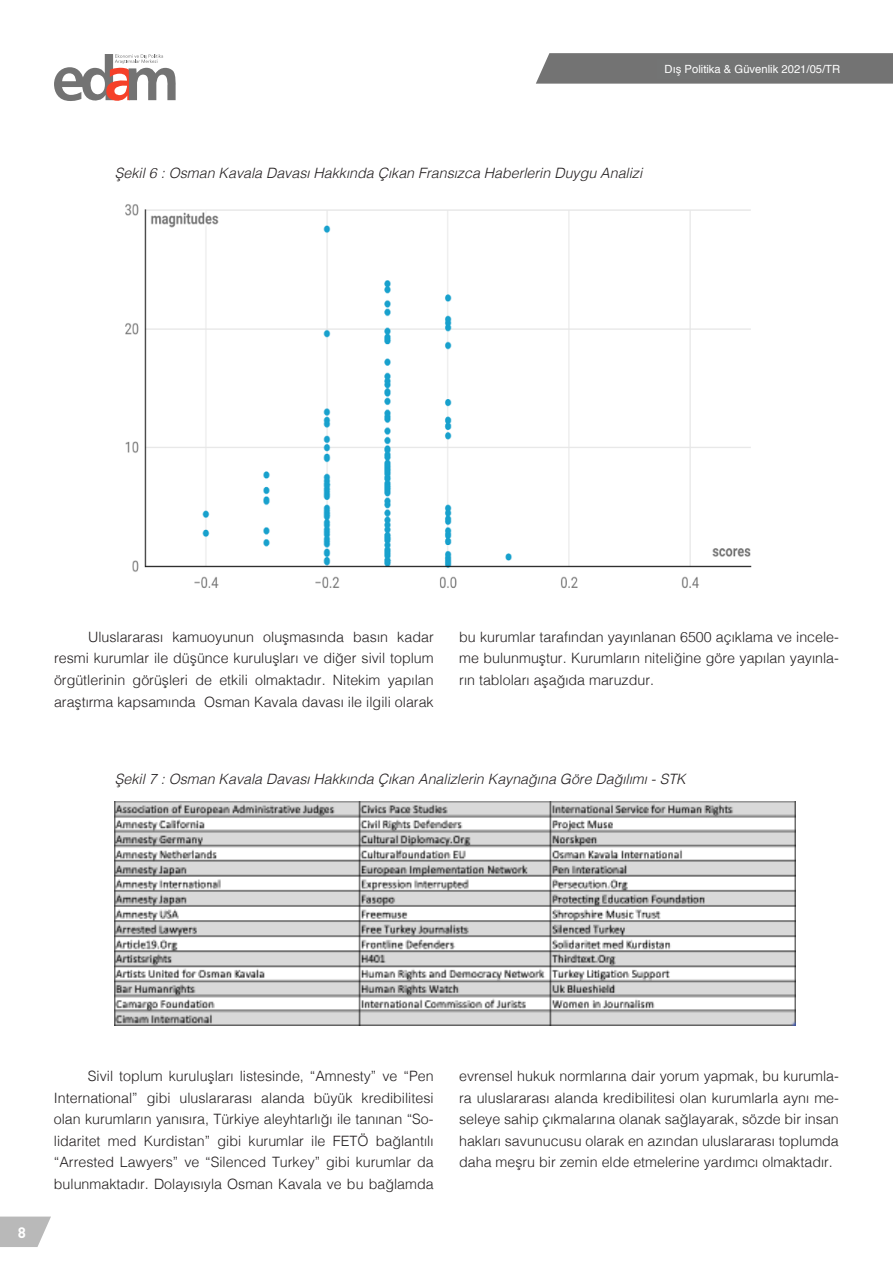
<style>
.page{position:relative;width:893px;height:1263px;background:#fff}
.page>*{position:absolute;margin:0;border:0;box-sizing:border-box;transform-origin:0 0}
.t1{font:700 15px "DIN Pro";color:#fff}
.t2{font:300 14.25px/21.6px "Helvetica";color:#231f20;text-align:justify}
.t3{font:italic 300 14.25px "Helvetica";color:#231f20}
.t4{font:12px "DIN Pro";letter-spacing:-.02em;color:#fff}
.t5{font:11.25px "Helvetica";color:#fff}
</style>
<div class="page">
<svg style="left:0;top:1216px;width:51px;height:31px;background:#c3c3c3"></svg>
<svg style="left:536px;top:53px;width:357px;height:31px;background:#7a7a7a"></svg>
<svg style="left:54px;top:54px;width:122px;height:47px"></svg>
<img style="left:125px;top:204px;width:627px;height:385px">
<img style="left:115px;top:801px;width:681px;height:224px">
<div style="left:657px;top:59px;width:182px;height:19px;background:#737474"></div>
<p class="t4" style="left:662px;top:60px;width:178px">Dış Politika &amp; Güvenlik 2021/02/TR</p>
<p class="t5" style="left:665px;top:61px;width:177px">Dış Politika &amp; Güvenlik 2021/05/TR</p>
<p class="t3" style="left:115px;top:161px;width:529px">Şekil 6 : Osman Kavala Davası Hakkında Çıkan Fransızca Haberlerin Duygu Analizi</p>
<p class="t2" style="left:54px;top:625px;width:381px;text-indent:34px">Uluslararası kamuoyunun oluşmasında basın kadar resmi kurumlar ile düşünce kuruluşları ve diğer sivil toplum örgütlerinin görüşleri de etkili olmaktadır. Nitekim yapılan araştırma kapsamında Osman Kavala davası ile ilgili olarak</p>
<p class="t2" style="left:459px;top:625px;width:381px">bu kurumlar tarafından yayınlanan 6500 açıklama ve incele&shy;me bulunmuştur. Kurumların niteliğine göre yapılan yayınla&shy;rın tabloları aşağıda maruzdur.</p>
<p class="t3" style="left:115px;top:767px;width:572px">Şekil 7 : Osman Kavala Davası Hakkında Çıkan Analizlerin Kaynağına Göre Dağılımı - STK</p>
<p class="t1" style="left:18px;top:1222px;width:10px">8</p>
<p class="t2" style="left:54px;top:1064px;width:381px;text-indent:34px">Sivil toplum kuruluşları listesinde, “Amnesty” ve “Pen International” gibi uluslararası alanda büyük kredibilitesi olan kurumların yanısıra, Türkiye aleyhtarlığı ile tanınan “So&shy;lidaritet med Kurdistan” gibi kurumlar ile FETÖ bağlantılı “Arrested Lawyers” ve “Silenced Turkey” gibi kurumlar da bulunmaktadır. Dolayısıyla Osman Kavala ve bu bağlamda</p>
<p class="t2" style="left:459px;top:1064px;width:381px">evrensel hukuk normlarına dair yorum yapmak, bu kurumla&shy;ra uluslararası alanda kredibilitesi olan kurumlarla aynı me&shy;seleye sahip çıkmalarına olanak sağlayarak, sözde bir insan hakları savunucusu olarak en azından uluslararası toplumda daha meşru bir zemin elde etmelerine yardımcı olmaktadır.</p>
</div>
